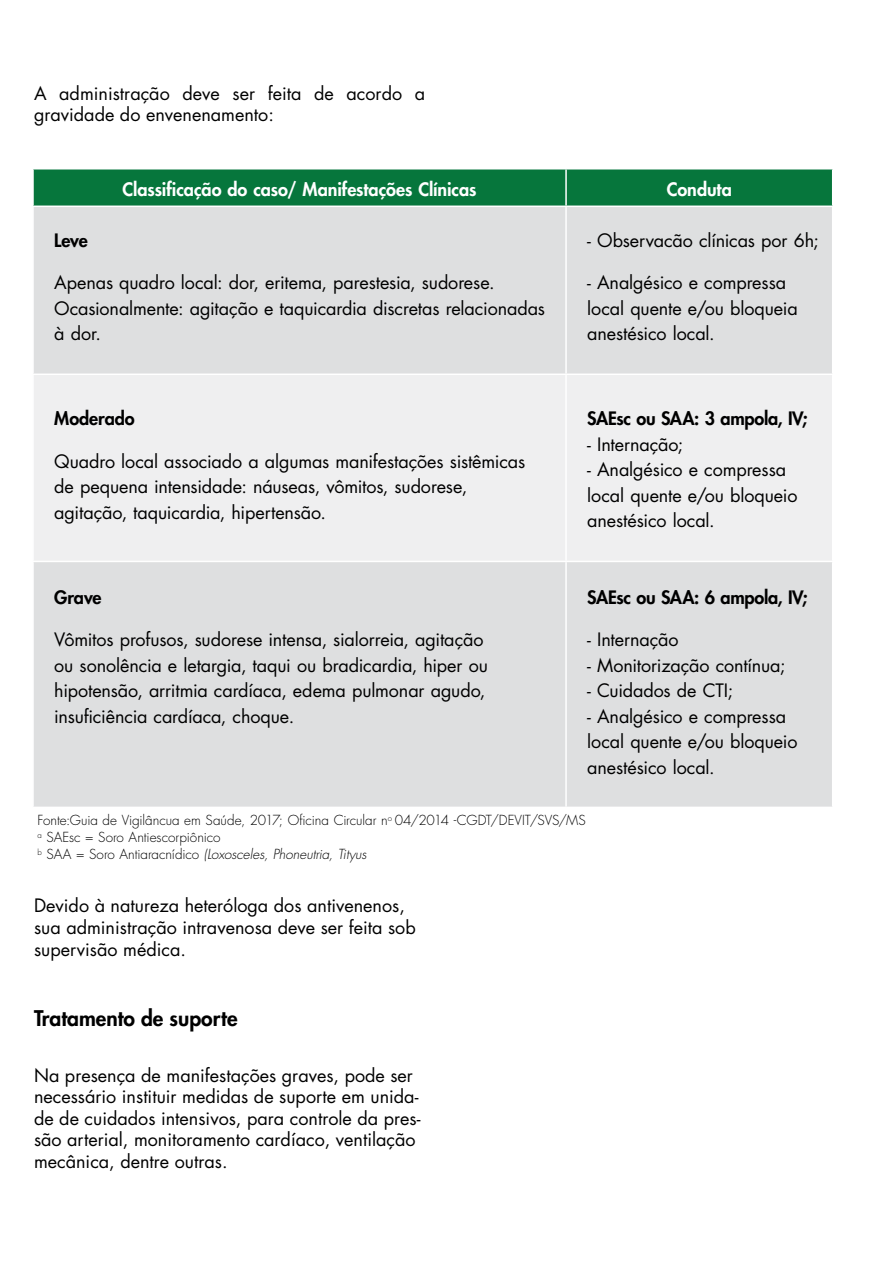
<style>
.page{position:relative;width:893px;height:1276px;background:#fff}
.page>*{position:absolute;margin:0;border:0;box-sizing:border-box;transform-origin:0 0}
.t1{font:800 21px "Futura Std";color:#000}
.t2{font:18px/25.5px "Futura Std";letter-spacing:-.005em;color:#000}
.t3{font:800 18px "Futura Std";letter-spacing:-.015em;color:#000}
.t4{font:800 18px "Futura Std";letter-spacing:-.005em;color:#fff}
.t5{font:300 13.5px/17px "Futura Std";letter-spacing:-.005em;color:#000}
.s1{font-style:italic}
</style>
<div class="page">
<div style="left:34px;top:169px;width:798px;height:36px;background:#06763c"></div>
<div style="left:34px;top:207px;width:798px;height:599px;background:#dedfe0"></div>
<div style="left:34px;top:375px;width:798px;height:186px;background:#efeff0"></div>
<hr style="left:565px;top:207px;width:2px;height:166px;background:#fff">
<hr style="left:32px;top:373px;width:534px;height:2px;background:#fff">
<hr style="left:566px;top:373px;width:267px;height:2px;background:#fff">
<hr style="left:565px;top:375px;width:2px;height:186px;background:#fff">
<hr style="left:32px;top:561px;width:534px;height:1px;background:#fff">
<hr style="left:566px;top:561px;width:267px;height:1px;background:#fff">
<hr style="left:565px;top:562px;width:2px;height:244px;background:#fff">
<hr style="left:565px;top:169px;width:2px;height:36px;background:#fff">
<p class="t2" style="left:34px;top:83px;width:393px;line-height:21.6px">A administração deve ser feita de acordo a gravidade do envenenamento:</p>
<p class="t4" style="left:123px;top:178px;width:355px">Classificação do caso/ Manifestações Clínicas</p>
<p class="t4" style="left:667px;top:178px;width:67px">Conduta</p>
<p class="t3" style="left:54px;top:229px;width:35px">Leve</p>
<p class="t2" style="left:54px;top:270px;width:492px">Apenas quadro local: dor, eritema, parestesia, sudorese.<br>Ocasionalmente: agitação e taquicardia discretas relacionadas à dor.</p>
<p class="t3" style="left:54px;top:407px;width:82px">Moderado</p>
<p class="t2" style="left:54px;top:449px;width:472px">Quadro local associado a algumas manifestações sistêmicas de pequena intensidade: náuseas, vômitos, sudorese, agitação, taquicardia, hipertensão.</p>
<p class="t3" style="left:54px;top:586px;width:49px">Grave</p>
<p class="t2" style="left:54px;top:627px;width:435px">Vômitos profusos, sudorese intensa, sialorreia, agitação ou sonolência e letargia, taqui ou bradicardia, hiper ou hipotensão, arritmia cardíaca, edema pulmonar agudo, insuficiência cardíaca, choque.</p>
<p class="t2" style="left:587px;top:227px;width:233px">- Observacão clínicas por 6h;</p>
<p class="t2" style="left:587px;top:270px;width:212px">- Analgésico e compressa local quente e/ou bloqueia anestésico local.</p>
<p class="t3" style="left:587px;top:407px;width:222px">SAEsc ou SAA: 3 ampola, IV;</p>
<p class="t2" style="left:587px;top:431px;width:97px">- Internação;</p>
<p class="t2" style="left:587px;top:457px;width:212px">- Analgésico e compressa local quente e/ou bloqueio anestésico local.</p>
<p class="t3" style="left:587px;top:586px;width:222px">SAEsc ou SAA: 6 ampola, IV;</p>
<p class="t2" style="left:587px;top:627px;width:93px">- Internação</p>
<p class="t2" style="left:587px;top:653px;width:199px">- Monitorização contínua;</p>
<p class="t2" style="left:587px;top:678px;width:147px">- Cuidados de CTI;</p>
<p class="t2" style="left:587px;top:704px;width:212px">- Analgésico e compressa local quente e/ou bloqueio anestésico local.</p>
<p class="t5" style="left:37px;top:812px;width:550px">Fonte:Guia de Vigilâncua em Saúde, 2017; Oficina Circular n<sup>o</sup> 04/2014 -CGDT/DEVIT/SVS/MS <sup>a</sup> SAEsc = Soro Antiescorpiônico<br><sup>b</sup> SAA = Soro Antiaracnídico <span class="s1">(Loxosceles, Phoneutria, Tityus</span></p>
<p class="t2" style="left:34px;top:895px;width:383px;line-height:21.6px">Devido à natureza heteróloga dos antivenenos, sua administração intravenosa deve ser feita sob supervisão médica.</p>
<p class="t1" style="left:34px;top:1005px;width:205px">Tratamento de suporte</p>
<p class="t2" style="left:34px;top:1064px;width:388px;line-height:21.6px">Na presença de manifestações graves, pode ser necessário instituir medidas de suporte em unida&shy;de de cuidados intensivos, para controle da pres&shy;são arterial, monitoramento cardíaco, ventilação mecânica, dentre outras.</p>
</div>
